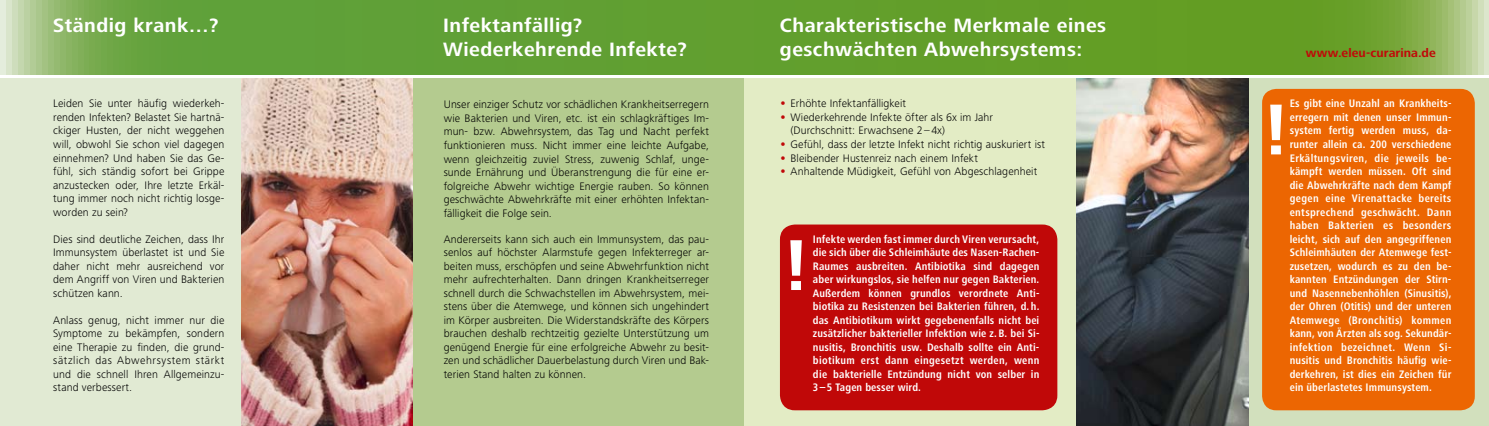
<style>
.page{position:relative;width:1489px;height:426px;background:#fff}
.page>*{position:absolute;margin:0;border:0;box-sizing:border-box;transform-origin:0 0}
.t1{font:700 74.5px "Frutiger Next LT";color:#fff}
.t2{font:700 20px/24px "Frutiger Next LT";letter-spacing:.025em;color:#fff}
.t3{font:700 12.5px "Frutiger Next LT";letter-spacing:.005em;color:#c00808}
.t4{font:300 11.25px/13.5px "Frutiger Next LT";letter-spacing:.005em;color:#000;text-align:justify}
.t5{font:700 condensed 11.25px/13.5px "Frutiger Next LT";letter-spacing:.01em;color:#fff;text-align:justify}
.s1{font-weight:900;font-stretch:condensed;font-size:12.5px;color:#c00808}
</style>
<div class="page">
<div style="left:0;top:78px;width:412px;height:347px;background:#e1ead3"></div>
<div style="left:412px;top:78px;width:332px;height:347px;background:#b4cb8f"></div>
<div style="left:1107px;top:78px;width:381px;height:347px;background:#d2e0bd"></div>
<div style="left:744px;top:78px;width:363px;height:347px;background:#e3ecc5"></div>
<img style="left:1076px;top:78px;width:172px;height:347px">
<img style="left:241px;top:78px;width:171px;height:347px">
<svg style="left:0;top:0;width:744px;height:74px;background:#69a540"></svg>
<svg style="left:744px;top:0;width:744px;height:74px;background:#6ba231"></svg>
<div style="left:1261px;top:89px;width:213px;height:321px;background:#ec6602;border-radius:14px"></div>
<div style="left:780px;top:224px;width:277px;height:186px;background:#c00808;border-radius:15px"></div>
<h2 class="t2" style="left:53px;top:13px;width:167px">Ständig krank…?</h2>
<h2 class="t2" style="left:443px;top:13px;width:245px">Infektanfällig?<br>Wiederkehrende Infekte?</h2>
<h2 class="t2" style="left:780px;top:13px;width:327px">Charakteristische Merkmale eines geschwächten Abwehrsystems:</h2>
<p class="t4" style="left:53px;top:97px;width:173px">Leiden Sie unter häufig wiederkeh&shy;renden Infekten? Belastet Sie hartnä&shy;ckiger Husten, der nicht weggehen will, obwohl Sie schon viel dagegen einnehmen? Und haben Sie das Ge&shy;fühl, sich ständig sofort bei Grippe anzustecken oder, Ihre letzte Erkäl&shy;tung immer noch nicht richtig losge&shy;worden zu sein?</p>
<p class="t4" style="left:53px;top:232px;width:173px">Dies sind deutliche Zeichen, dass Ihr Immunsystem überlastet ist und Sie daher nicht mehr ausreichend vor dem Angriff von Viren und Bakterien schützen kann.</p>
<p class="t4" style="left:53px;top:313px;width:173px">Anlass genug, nicht immer nur die Symptome zu bekämpfen, sondern eine Therapie zu finden, die grund&shy;sätzlich das Abwehrsystem stärkt und die schnell Ihren Allgemeinzu&shy;stand verbessert.</p>
<p class="t4" style="left:444px;top:98px;width:267px">Unser einziger Schutz vor schädlichen Krankheitserregern wie Bakterien und Viren, etc. ist ein schlagkräftiges Im&shy;mun- bzw. Abwehrsystem, das Tag und Nacht perfekt funktionieren muss. Nicht immer eine leichte Aufgabe, wenn gleichzeitig zuviel Stress, zuwenig Schlaf, unge&shy;sunde Ernährung und Überanstrengung die für eine er&shy;folgreiche Abwehr wichtige Energie rauben. So können geschwächte Abwehrkräfte mit einer erhöhten Infektan&shy;fälligkeit die Folge sein.</p>
<p class="t4" style="left:444px;top:232px;width:267px">Andererseits kann sich auch ein Immunsystem, das pau&shy;senlos auf höchster Alarmstufe gegen Infekterreger ar&shy;beiten muss, erschöpfen und seine Abwehrfunktion nicht mehr aufrechterhalten. Dann dringen Krankheitserreger schnell durch die Schwachstellen im Abwehrsystem, mei&shy;stens über die Atemwege, und können sich ungehindert im Körper ausbreiten. Die Widerstandskräfte des Körpers brauchen deshalb rechtzeitig gezielte Unterstützung um genügend Energie für eine erfolgreiche Abwehr zu besit&shy;zen und schädlicher Dauerbelastung durch Viren und Bak&shy;terien Stand halten zu können.</p>
<p class="t4" style="left:780px;top:97px;width:128px"><span class="s1">•</span> Erhöhte Infektanfälligkeit</p>
<p class="t4" style="left:790px;top:110px;width:204px;text-indent:-11px"><span class="s1">•</span> Wiederkehrende Infekte öfter als 6x im Jahr (Durchschnitt: Erwachsene 2–4x)</p>
<p class="t4" style="left:780px;top:137px;width:266px"><span class="s1">•</span> Gefühl, dass der letzte Infekt nicht richtig auskuriert ist</p>
<p class="t4" style="left:780px;top:151px;width:199px"><span class="s1">•</span> Bleibender Hustenreiz nach einem Infekt</p>
<p class="t4" style="left:780px;top:164px;width:259px"><span class="s1">•</span> Anhaltende Müdigkeit, Gefühl von Abgeschlagenheit</p>
<h1 class="t1" style="left:785px;top:223px;width:23px">!</h1>
<p class="t5" style="left:813px;top:232px;width:228px">Infekte werden fast immer durch Viren verursacht, die sich über die Schleimhäute des Nasen-Rachen-Raumes ausbreiten. Antibiotika sind dagegen aber wirkungslos, sie helfen nur gegen Bakterien.<br>Außerdem können grundlos verordnete Anti&shy;biotika zu Resistenzen bei Bakterien führen, d. h. das Antibiotikum wirkt gegebenenfalls nicht bei zusätzlicher bakterieller Infektion wie z.B. bei Si&shy;nusitis, Bronchitis usw. Deshalb sollte ein Anti&shy;biotikum erst dann eingesetzt werden, wenn die bakterielle Entzündung nicht von selber in 3 –5 Tagen besser wird.</p>
<p class="t3" style="left:1305px;top:46px;width:131px">www.eleu-curarina.de</p>
<h1 class="t1" style="left:1264px;top:88px;width:23px">!</h1>
<p class="t5" style="left:1289px;top:97px;width:163px">Es gibt eine Unzahl an Krankheits&shy;erregern mit denen unser Immun&shy;system fertig werden muss, da&shy;runter allein ca. 200 verschiedene Erkältungsviren, die jeweils be&shy;kämpft werden müssen. Oft sind die Abwehrkräfte nach dem Kampf gegen eine Virenattacke bereits entsprechend geschwächt. Dann haben Bakterien es besonders leicht, sich auf den angegriffenen Schleimhäuten der Atemwege fest&shy;zusetzen, wodurch es zu den be&shy;kannten Entzündungen der Stirn&shy;und Nasennebenhöhlen (Sinusitis), der Ohren (Otitis) und der unteren Atemwege (Bronchitis) kommen kann, von Ärzten als sog. Sekundär&shy;infektion bezeichnet. Wenn Si&shy;nusitis und Bronchitis häufig wie&shy;derkehren, ist dies ein Zeichen für ein überlastetes Immunsystem.</p>
</div>
